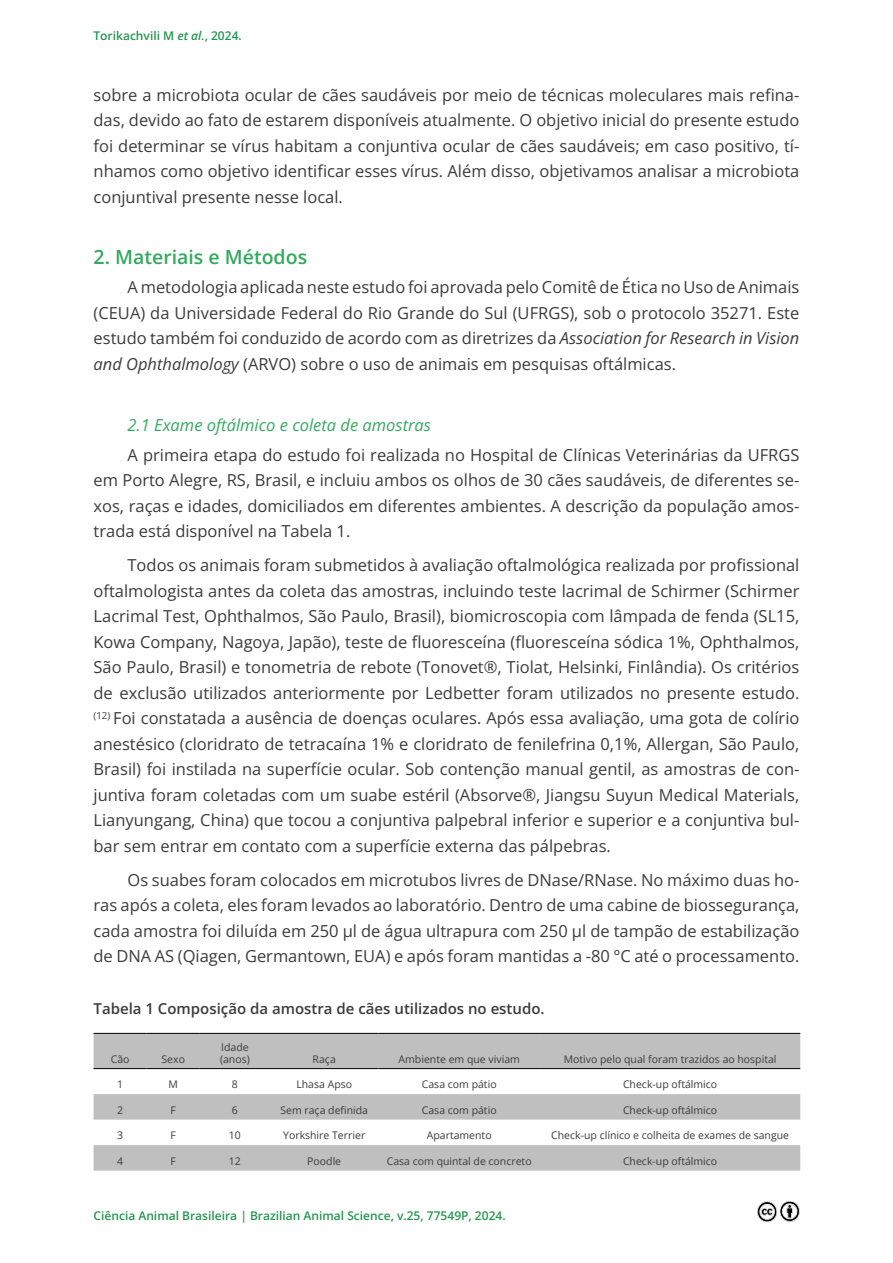
<style>
.page{position:relative;width:893px;height:1263px;background:#fff}
.page>*{position:absolute;margin:0;border:0;box-sizing:border-box;transform-origin:0 0}
.t1{font:600 19.5px "Open Sans";color:#33a95e}
.t2{font:16.5px/25.5px "Open Sans";color:#3c3b3b;text-align:justify}
.t3{font:italic 16.5px "Open Sans";color:#33a95e}
.t4{font:600 15px "Open Sans";color:#3c3b3b}
.t5{font:600 12px "Open Sans";color:#22964d}
.t6{font:10.5px/12px "Open Sans";color:#3c3b3b}
.s1{font-style:italic}
</style>
<div class="page">
<img style="left:757px;top:1201px;width:43px;height:20px">
<svg style="left:94px;top:1034px;width:706px;height:136px;fill:#bfbfbf"></svg>
<hr style="left:94px;top:1033px;width:53px;height:1px;background:#000">
<hr style="left:147px;top:1033px;width:53px;height:1px;background:#000">
<hr style="left:200px;top:1033px;width:70px;height:1px;background:#000">
<hr style="left:270px;top:1033px;width:108px;height:1px;background:#000">
<hr style="left:378px;top:1033px;width:162px;height:1px;background:#000">
<hr style="left:540px;top:1033px;width:260px;height:1px;background:#000">
<hr style="left:94px;top:1068px;width:53px;height:1px;background:#000">
<hr style="left:147px;top:1068px;width:53px;height:1px;background:#000">
<hr style="left:200px;top:1068px;width:70px;height:1px;background:#000">
<hr style="left:270px;top:1068px;width:108px;height:1px;background:#000">
<hr style="left:378px;top:1068px;width:162px;height:1px;background:#000">
<hr style="left:540px;top:1068px;width:260px;height:1px;background:#000">
<p class="t5" style="left:94px;top:27px;width:150px">Torikachvili M <span class="s1">et al.</span>, 2024.</p>
<p class="t2" style="left:94px;top:81px;width:707px">sobre a microbiota ocular de cães saudáveis por meio de técnicas moleculares mais refina&shy;das, devido ao fato de estarem disponíveis atualmente. O objetivo inicial do presente estudo foi determinar se vírus habitam a conjuntiva ocular de cães saudáveis; em caso positivo, tí&shy;nhamos como objetivo identificar esses vírus. Além disso, objetivamos analisar a microbiota conjuntival presente nesse local.</p>
<p class="t1" style="left:94px;top:243px;width:215px">2. Materiais e Métodos</p>
<p class="t2" style="left:94px;top:274px;width:707px;text-indent:34px">A metodologia aplicada neste estudo foi aprovada pelo Comitê de Ética no Uso de Animais (CEUA) da Universidade Federal do Rio Grande do Sul (UFRGS), sob o protocolo 35271. Este estudo também foi conduzido de acordo com as diretrizes da <span class="s1">Association for Research in Vision and Ophthalmology</span> (ARVO) sobre o uso de animais em pesquisas oftálmicas.</p>
<p class="t3" style="left:128px;top:413px;width:305px">2.1 Exame oftálmico e coleta de amostras</p>
<p class="t2" style="left:94px;top:441px;width:707px;text-indent:34px">A primeira etapa do estudo foi realizada no Hospital de Clínicas Veterinárias da UFRGS em Porto Alegre, RS, Brasil, e incluiu ambos os olhos de 30 cães saudáveis, de diferentes se&shy;xos, raças e idades, domiciliados em diferentes ambientes. A descrição da população amos&shy;trada está disponível na Tabela 1.</p>
<p class="t2" style="left:94px;top:552px;width:707px;text-indent:34px">Todos os animais foram submetidos à avaliação oftalmológica realizada por profissional oftalmologista antes da coleta das amostras, incluindo teste lacrimal de Schirmer (Schirmer Lacrimal Test, Ophthalmos, São Paulo, Brasil), biomicroscopia com lâmpada de fenda (SL15, Kowa Company, Nagoya, Japão), teste de fluoresceína (fluoresceína sódica 1%, Ophthalmos, São Paulo, Brasil) e tonometria de rebote (Tonovet®, Tiolat, Helsinki, Finlândia). Os critérios de exclusão utilizados anteriormente por Ledbetter foram utilizados no presente estudo. <sup>(12)</sup> Foi constatada a ausência de doenças oculares. Após essa avaliação, uma gota de colírio anestésico (cloridrato de tetracaína 1% e cloridrato de fenilefrina 0,1%, Allergan, São Paulo, Brasil) foi instilada na superfície ocular. Sob contenção manual gentil, as amostras de con&shy;juntiva foram coletadas com um suabe estéril (Absorve®, Jiangsu Suyun Medical Materials, Lianyungang, China) que tocou a conjuntiva palpebral inferior e superior e a conjuntiva bul&shy;bar sem entrar em contato com a superfície externa das pálpebras.</p>
<p class="t2" style="left:94px;top:866px;width:707px;text-indent:34px">Os suabes foram colocados em microtubos livres de DNase/RNase. No máximo duas ho&shy;ras após a coleta, eles foram levados ao laboratório. Dentro de uma cabine de biossegurança, cada amostra foi diluída em 250 µl de água ultrapura com 250 µl de tampão de estabilização de DNA AS (Qiagen, Germantown, EUA) e após foram mantidas a -80 °C até o processamento.</p>
<p class="t4" style="left:94px;top:998px;width:453px">Tabela 1 Composição da amostra de cães utilizados no estudo.</p>
<p class="t6" style="left:111px;top:1052px;width:20px">Cão</p>
<p class="t6" style="left:162px;top:1052px;width:25px">Sexo</p>
<p class="t6" style="left:220px;top:1040px;width:31px">Idade (anos)</p>
<p class="t6" style="left:313px;top:1052px;width:25px">Raça</p>
<p class="t6" style="left:399px;top:1052px;width:123px">Ambiente em que viviam</p>
<p class="t6" style="left:564px;top:1052px;width:214px">Motivo pelo qual foram trazidos ao hospital</p>
<p class="t6" style="left:117px;top:1078px;width:8px">1</p>
<p class="t6" style="left:169px;top:1078px;width:11px">M</p>
<p class="t6" style="left:232px;top:1078px;width:8px">8</p>
<p class="t6" style="left:296px;top:1078px;width:57px">Lhasa Apso</p>
<p class="t6" style="left:422px;top:1078px;width:76px">Casa com pátio</p>
<p class="t6" style="left:623px;top:1078px;width:96px">Check-up oftálmico</p>
<p class="t6" style="left:117px;top:1103px;width:8px">2</p>
<p class="t6" style="left:171px;top:1103px;width:7px">F</p>
<p class="t6" style="left:232px;top:1103px;width:8px">6</p>
<p class="t6" style="left:280px;top:1103px;width:89px">Sem raça definida</p>
<p class="t6" style="left:422px;top:1103px;width:76px">Casa com pátio</p>
<p class="t6" style="left:623px;top:1103px;width:96px">Check-up oftálmico</p>
<p class="t6" style="left:117px;top:1129px;width:8px">3</p>
<p class="t6" style="left:171px;top:1129px;width:7px">F</p>
<p class="t6" style="left:229px;top:1129px;width:14px">10</p>
<p class="t6" style="left:283px;top:1129px;width:84px">Yorkshire Terrier</p>
<p class="t6" style="left:427px;top:1129px;width:66px">Apartamento</p>
<p class="t6" style="left:551px;top:1129px;width:239px">Check-up clínico e colheita de exames de sangue</p>
<p class="t6" style="left:117px;top:1154px;width:8px">4</p>
<p class="t6" style="left:171px;top:1154px;width:7px">F</p>
<p class="t6" style="left:229px;top:1154px;width:14px">12</p>
<p class="t6" style="left:307px;top:1154px;width:35px">Poodle</p>
<p class="t6" style="left:387px;top:1154px;width:146px">Casa com quintal de concreto</p>
<p class="t6" style="left:623px;top:1154px;width:96px">Check-up oftálmico</p>
<p class="t5" style="left:94px;top:1208px;width:414px">Ciência Animal Brasileira | Brazilian Animal Science, v.25, 77549P, 2024.</p>
</div>
